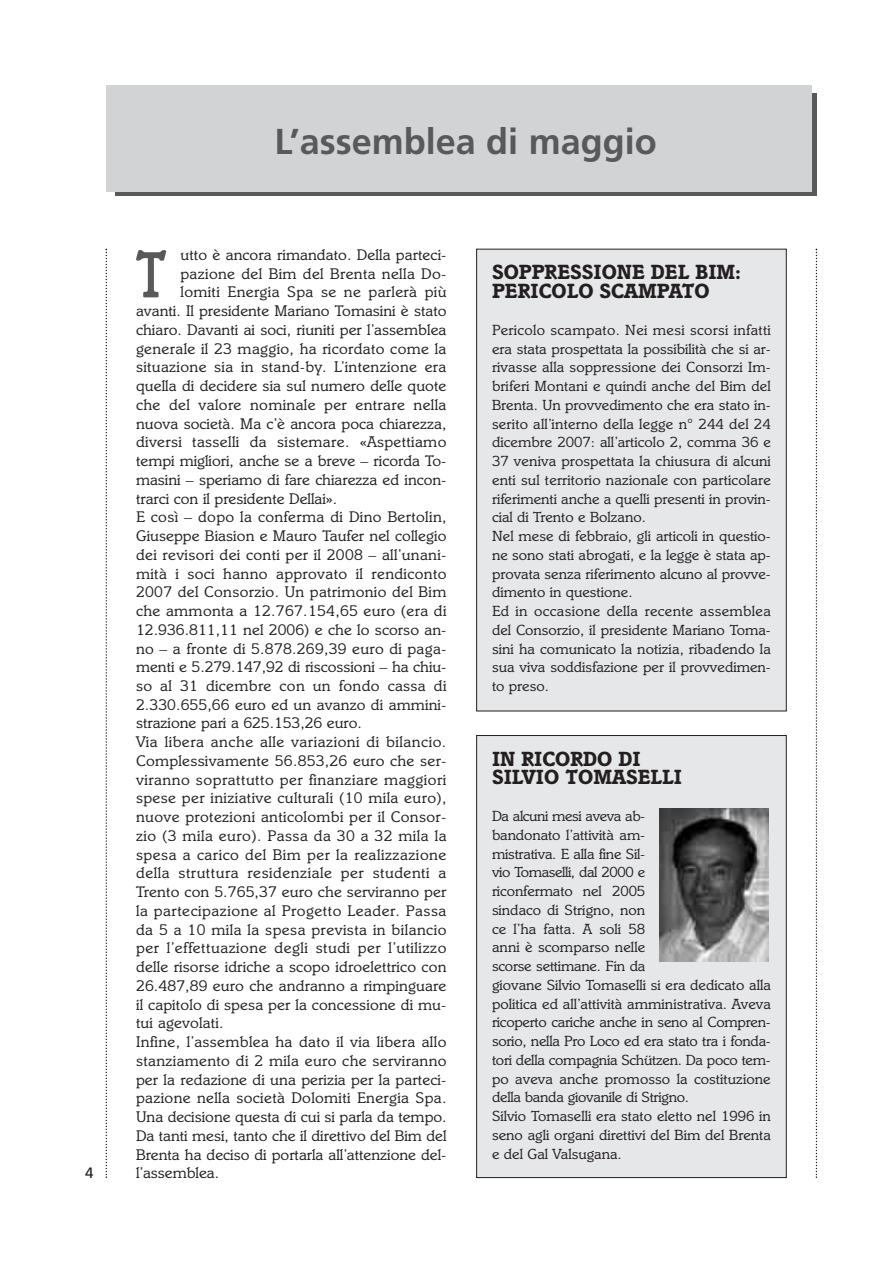
<style>
.page{position:relative;width:893px;height:1263px;background:#fff}
.page>*{position:absolute;margin:0;border:0;box-sizing:border-box;transform-origin:0 0}
.t1{font:500 67.8px "Italia";color:#58595b;scale:.8 1}
.t2{font:700 36px "Frutiger";color:#58595b}
.t3{font:700 21px/18.8px "Italia";color:#231f20}
.t4{font:15.75px "Italia";letter-spacing:.02em;color:#231f20}
.t5{font:15.75px "Italia";color:#231f20}
.t6{font:15px/18.8px "Italia";color:#231f20}
.t7{font:15px "Frutiger";color:#231f20}
</style>
<div class="page">
<div style="left:115px;top:94px;width:701px;height:102px;background:linear-gradient(to right,#58595b,#58595b)"></div>
<div style="left:106px;top:85px;width:706px;height:106px;background:#d1d3d4"></div>
<svg style="left:106px;top:249px;width:1px;height:929px"></svg>
<svg style="left:816px;top:249px;width:1px;height:929px"></svg>
<div style="left:477px;top:735px;width:309px;height:442px;background:#e6e7e8"></div>
<div style="left:476px;top:735px;width:311px;height:443px;border:1px solid #231f20"></div>
<img style="left:660px;top:809px;width:108px;height:153px">
<div style="left:477px;top:249px;width:309px;height:462px;background:#e6e7e8"></div>
<div style="left:476px;top:249px;width:311px;height:462px;border:1px solid #231f20"></div>
<p class="t7" style="left:85px;top:1166px;width:10px">4</p>
<h2 class="t2" style="left:274px;top:127px;width:384px">L’assemblea di maggio</h2>
<h1 class="t1" style="left:136px;top:250px;width:39px">T</h1>
<p class="t4" style="left:181px;top:249px;width:268px">utto è ancora rimandato. Della parteci-</p>
<p class="t4" style="left:181px;top:267px;width:267px">pazione del Bim del Brenta nella Do -</p>
<p class="t4" style="left:181px;top:286px;width:267px">lomiti Energia Spa se ne parlerà più</p>
<p class="t5" style="left:136px;top:305px;width:312px">avanti. Il presidente Mariano Tomasini è stato</p>
<p class="t4" style="left:136px;top:324px;width:312px">chiaro. Davanti ai soci, riuniti per l’assemblea</p>
<p class="t4" style="left:136px;top:342px;width:312px">generale il 23 maggio, ha ricordato come la</p>
<p class="t4" style="left:136px;top:361px;width:312px">situazione sia in stand-by. L’intenzione era</p>
<p class="t4" style="left:136px;top:380px;width:312px">quella di decidere sia sul numero delle quote</p>
<p class="t4" style="left:136px;top:399px;width:312px">che del valore nominale per entrare nella</p>
<p class="t4" style="left:136px;top:417px;width:312px">nuova società. Ma c’è ancora poca chiarezza,</p>
<p class="t4" style="left:136px;top:436px;width:312px">diversi tasselli da sistemare. «Aspettiamo</p>
<p class="t5" style="left:136px;top:455px;width:312px">tempi migliori, anche se a breve – ricorda To-</p>
<p class="t5" style="left:136px;top:474px;width:312px">masini – speriamo di fare chiarezza ed incon-</p>
<p class="t5" style="left:136px;top:492px;width:203px">trarci con il presidente Dellai».</p>
<p class="t4" style="left:136px;top:511px;width:312px">E così – dopo la conferma di Dino Bertolin,</p>
<p class="t4" style="left:136px;top:530px;width:312px">Giuseppe Biasion e Mauro Taufer nel collegio</p>
<p class="t4" style="left:136px;top:549px;width:312px">dei revisori dei conti per il 2008 – all’unani-</p>
<p class="t4" style="left:136px;top:567px;width:312px">mità i soci hanno approvato il rendiconto</p>
<p class="t4" style="left:136px;top:586px;width:312px">2007 del Consorzio. Un patrimonio del Bim</p>
<p class="t4" style="left:136px;top:605px;width:312px">che ammonta a 12.767.154,65 euro (era di</p>
<p class="t4" style="left:136px;top:624px;width:312px">12.936.811,11 nel 2006) e che lo scorso an-</p>
<p class="t4" style="left:136px;top:642px;width:312px">no – a fronte di 5.878.269,39 euro di paga-</p>
<p class="t5" style="left:136px;top:661px;width:312px">menti e 5.279.147,92 di riscossioni – ha chiu-</p>
<p class="t4" style="left:136px;top:680px;width:312px">so al 31 dicembre con un fondo cassa di</p>
<p class="t4" style="left:136px;top:699px;width:312px">2.330.655,66 euro ed un avanzo di ammini-</p>
<p class="t5" style="left:136px;top:717px;width:227px">strazione pari a 625.153,26 euro.</p>
<p class="t4" style="left:136px;top:736px;width:312px">Via libera anche alle variazioni di bilancio.</p>
<p class="t4" style="left:136px;top:755px;width:312px">Complessivamente 56.853,26 euro che ser-</p>
<p class="t4" style="left:136px;top:774px;width:312px">viranno soprattutto per finanziare maggiori</p>
<p class="t4" style="left:136px;top:792px;width:312px">spese per iniziative culturali (10 mila euro),</p>
<p class="t4" style="left:136px;top:811px;width:312px">nuove protezioni anticolombi per il Consor-</p>
<p class="t4" style="left:136px;top:830px;width:312px">zio (3 mila euro). Passa da 30 a 32 mila la</p>
<p class="t4" style="left:136px;top:848px;width:312px">spesa a carico del Bim per la realizzazione</p>
<p class="t4" style="left:136px;top:867px;width:312px">della struttura residenziale per studenti a</p>
<p class="t4" style="left:136px;top:886px;width:312px">Trento con 5.765,37 euro che serviranno per</p>
<p class="t4" style="left:136px;top:905px;width:312px">la partecipazione al Progetto Leader. Passa</p>
<p class="t4" style="left:136px;top:923px;width:312px">da 5 a 10 mila la spesa prevista in bilancio</p>
<p class="t4" style="left:136px;top:942px;width:312px">per l’effettuazione degli studi per l’utilizzo</p>
<p class="t4" style="left:136px;top:961px;width:312px">delle risorse idriche a scopo idroelettrico con</p>
<p class="t4" style="left:136px;top:980px;width:312px">26.487,89 euro che andranno a rimpinguare</p>
<p class="t4" style="left:136px;top:998px;width:312px">il capitolo di spesa per la concessione di mu-</p>
<p class="t4" style="left:136px;top:1017px;width:89px">tui agevolati.</p>
<p class="t4" style="left:136px;top:1036px;width:312px">Infine, l’assemblea ha dato il via libera allo</p>
<p class="t4" style="left:136px;top:1055px;width:312px">stanziamento di 2 mila euro che serviranno</p>
<p class="t4" style="left:136px;top:1073px;width:312px">per la redazione di una perizia per la parteci-</p>
<p class="t4" style="left:136px;top:1092px;width:312px">pazione nella società Dolomiti Energia Spa.</p>
<p class="t5" style="left:136px;top:1111px;width:312px">Una decisione questa di cui si parla da tempo.</p>
<p class="t5" style="left:136px;top:1130px;width:312px">Da tanti mesi, tanto che il direttivo del Bim del</p>
<p class="t5" style="left:136px;top:1148px;width:312px">Brenta ha deciso di portarla all’attenzione del-</p>
<p class="t5" style="left:136px;top:1167px;width:85px">l’assemblea.</p>
<h3 class="t3" style="left:492px;top:265px;width:251px">SOPPRESSIONE DEL BIM:<br>PERICOLO SCAMPATO</h3>
<p class="t6" style="left:492px;top:322px;width:280px">Pericolo scampato. Nei mesi scorsi infatti era stata prospettata la possibilità che si ar&shy;rivasse alla soppressione dei Consorzi Im&shy;briferi Montani e quindi anche del Bim del Brenta. Un provvedimento che era stato in&shy;serito all’interno della legge n° 244 del 24 dicembre 2007: all’articolo 2, comma 36 e 37 veniva prospettata la chiusura di alcuni enti sul territorio nazionale con particolare riferimenti anche a quelli presenti in provin&shy;cial di Trento e Bolzano.<br>Nel mese di febbraio, gli articoli in questio&shy;ne sono stati abrogati, e la legge è stata ap&shy;provata senza riferimento alcuno al provve&shy;dimento in questione.<br>Ed in occasione della recente assemblea del Consorzio, il presidente Mariano Toma&shy;sini ha comunicato la notizia, ribadendo la sua viva soddisfazione per il provvedimen&shy;to preso.</p>
<h3 class="t3" style="left:492px;top:751px;width:192px">IN RICORDO DI<br>SILVIO TOMASELLI</h3>
<p class="t6" style="left:492px;top:808px;width:280px">Da alcuni mesi aveva ab -<br>bandonato l’at tività am -<br>mistrativa. E alla fine Sil-<br>vio Tomaselli, dal 2000 e<br>riconfermato nel 2005<br>sindaco di Strigno, non<br>ce l’ha fatta. A soli 58<br>anni è scomparso nelle<br>scorse set timane. Fin da<br>gio v ane Silvio Tomaselli si era dedicato alla politica ed all’attività amministrativa. Aveva ricoperto cariche anche in seno al Compren&shy;sorio, nella Pro Loco ed era stato tra i fonda&shy;tori della compagnia Schützen. Da poco tem&shy;po aveva anche promosso la costituzione della banda giovanile di Strigno.<br>Silvio Tomaselli era stato eletto nel 1996 in seno agli organi direttivi del Bim del Brenta e del Gal Valsugana.</p>
</div>
